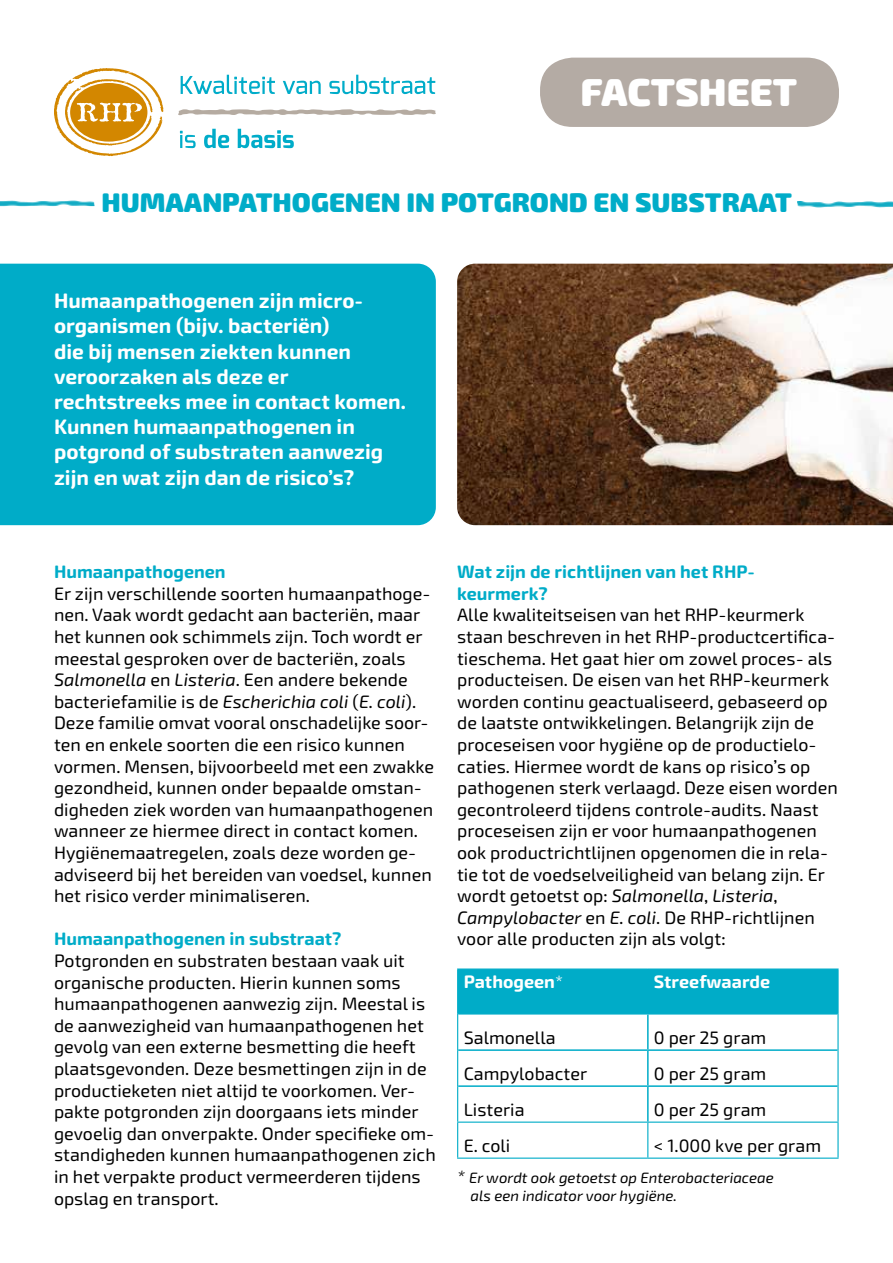
<style>
.page{position:relative;width:893px;height:1263px;background:#fff}
.page>*{position:absolute;margin:0;border:0;box-sizing:border-box;transform-origin:0 0}
.t1{font:900 39px "Exo Soft";color:#fff}
.t2{font:900 27px "Exo Soft";color:#00acc8}
.t3{font:700 21px/25.2px "Exo Soft";color:#fff}
.t4{font:18px/21.6px "Exo Soft";color:#000}
.t5{font:700 18px/21.6px "Exo Soft";color:#00acc8}
.t6{font:700 18px "Exo Soft";color:#fff}
.t7{font:italic 15px/18px "Exo Soft";color:#000}
.s1{font-style:italic}
.s2{font-weight:400}
.s3{font-size:18px}
</style>
<div class="page">
<div style="left:0;top:264px;width:436px;height:261px;background:#00acc8"></div>
<svg style="left:54px;top:68px;width:110px;height:88px"></svg>
<svg style="left:181px;top:75px;width:94px;height:19px"></svg>
<svg style="left:283px;top:81px;width:38px;height:13px"></svg>
<svg style="left:329px;top:75px;width:106px;height:19px"></svg>
<svg style="left:180px;top:131px;width:16px;height:17px"></svg>
<svg style="left:204px;top:129px;width:25px;height:19px"></svg>
<svg style="left:238px;top:129px;width:56px;height:19px"></svg>
<svg style="left:178px;top:109px;width:258px;height:7px"></svg>
<div style="left:540px;top:58px;width:299px;height:69px;background:#b4aba4;border-radius:33px"></div>
<img style="left:457px;top:264px;width:436px;height:261px">
<img style="left:797px;top:201px;width:96px;height:6px">
<img style="left:0;top:200px;width:95px;height:6px">
<div style="left:458px;top:970px;width:379px;height:43px;background:#00acc8"></div>
<hr style="left:457px;top:1014px;width:1px;height:36px;background:#00acc8">
<hr style="left:837px;top:1014px;width:2px;height:36px;background:#00acc8">
<hr style="left:457px;top:1050px;width:1px;height:36px;background:#00acc8">
<hr style="left:837px;top:1050px;width:2px;height:36px;background:#00acc8">
<hr style="left:457px;top:1086px;width:1px;height:35px;background:#00acc8">
<hr style="left:837px;top:1086px;width:2px;height:35px;background:#00acc8">
<hr style="left:647px;top:1014px;width:2px;height:35px;background:#00acc8">
<hr style="left:458px;top:1049px;width:190px;height:2px;background:#00acc8">
<hr style="left:648px;top:1049px;width:189px;height:2px;background:#00acc8">
<hr style="left:647px;top:1051px;width:2px;height:34px;background:#00acc8">
<hr style="left:458px;top:1085px;width:190px;height:2px;background:#00acc8">
<hr style="left:648px;top:1085px;width:189px;height:2px;background:#00acc8">
<hr style="left:647px;top:1087px;width:2px;height:34px;background:#00acc8">
<hr style="left:457px;top:1121px;width:191px;height:2px;background:#00acc8">
<hr style="left:457px;top:1123px;width:1px;height:34px;background:#00acc8">
<hr style="left:648px;top:1121px;width:191px;height:2px;background:#00acc8">
<hr style="left:647px;top:1123px;width:1px;height:34px;background:#00acc8">
<hr style="left:837px;top:1123px;width:2px;height:34px;background:#00acc8">
<hr style="left:457px;top:1157px;width:191px;height:2px;background:#00acc8">
<hr style="left:648px;top:1157px;width:191px;height:2px;background:#00acc8">
<hr style="left:457px;top:968px;width:191px;height:2px;background:#00acc8">
<hr style="left:457px;top:970px;width:1px;height:44px;background:#00acc8">
<hr style="left:648px;top:968px;width:191px;height:2px;background:#00acc8">
<hr style="left:837px;top:970px;width:2px;height:44px;background:#00acc8">
<hr style="left:647px;top:970px;width:2px;height:43px;background:#00acc8">
<hr style="left:458px;top:1013px;width:190px;height:1px;background:#00acc8">
<hr style="left:648px;top:1013px;width:189px;height:1px;background:#00acc8">
<h1 class="t1" style="left:580px;top:68px;width:218px">FACTSHEET</h1>
<h2 class="t2" style="left:101px;top:186px;width:692px">HUMAANPATHOGENEN IN POTGROND EN SUBSTRAAT</h2>
<p class="t3" style="left:54px;top:288px;width:353px">Humaanpathogenen zijn micro&shy;organismen (bijv. bacteriën)<br>die bij mensen ziekten kunnen veroorzaken als deze er rechtstreeks mee in contact komen.<br>Kunnen humaanpathogenen in potgrond of substraten aanwezig zijn en wat zijn dan de risico’s?</p>
<p class="t5" style="left:54px;top:561px;width:173px">Humaanpathogenen</p>
<p class="t4" style="left:54px;top:583px;width:382px">Er zijn verschillende soorten humaanpathoge&shy;nen. Vaak wordt gedacht aan bacteriën, maar het kunnen ook schimmels zijn. Toch wordt er meestal gesproken over de bacteriën, zoals <span class="s1">Salmonella</span> en <span class="s1">Listeria</span>. Een andere bekende bacteriefamilie is de <span class="s1">Escherichia coli</span> (<span class="s1">E. coli</span>).<br>Deze familie omvat vooral onschadelijke soor&shy;ten en enkele soorten die een risico kunnen vormen. Mensen, bijvoorbeeld met een zwakke gezondheid, kunnen onder bepaalde omstan&shy;digheden ziek worden van humaanpathogenen wanneer ze hiermee direct in contact komen.<br>Hygiënemaatregelen, zoals deze worden ge&shy;adviseerd bij het bereiden van voedsel, kunnen het risico verder minimaliseren.</p>
<p class="t5" style="left:54px;top:928px;width:289px">Humaanpathogenen in substraat?</p>
<p class="t4" style="left:54px;top:950px;width:383px">Potgronden en substraten bestaan vaak uit organische producten. Hierin kunnen soms humaanpathogenen aanwezig zijn. Meestal is de aanwezigheid van humaanpathogenen het gevolg van een externe besmetting die heeft plaatsgevonden. Deze besmettingen zijn in de productieketen niet altijd te voorkomen. Ver&shy;pakte potgronden zijn doorgaans iets minder gevoelig dan onverpakte. Onder specifieke om&shy;standigheden kunnen humaanpathogenen zich in het verpakte product vermeerderen tijdens opslag en transport.</p>
<p class="t5" style="left:457px;top:561px;width:299px">Wat zijn de richtlijnen van het RHP&shy;keurmerk?</p>
<p class="t4" style="left:457px;top:604px;width:382px">Alle kwaliteitseisen van het RHP-keurmerk staan beschreven in het RHP-productcertifica&shy;tieschema. Het gaat hier om zowel proces- als producteisen. De eisen van het RHP-keurmerk worden continu geactualiseerd, gebaseerd op de laatste ontwikkelingen. Belangrijk zijn de proceseisen voor hygiëne op de productielo&shy;caties. Hiermee wordt de kans op risico’s op pathogenen sterk verlaagd. Deze eisen worden gecontroleerd tijdens controle-audits. Naast proceseisen zijn er voor humaanpathogenen ook productrichtlijnen opgenomen die in rela&shy;tie tot de voedselveiligheid van belang zijn. Er wordt getoetst op: <span class="s1">Salmonella</span>, <span class="s1">Listeria</span>, <span class="s1">Campylobacter</span> en <span class="s1">E. coli</span>. De RHP-richtlijnen voor alle producten zijn als volgt:</p>
<p class="t6" style="left:464px;top:971px;width:101px">Pathogeen<span class="s2">*</span></p>
<p class="t6" style="left:654px;top:971px;width:118px">Streefwaarde</p>
<p class="t4" style="left:464px;top:1027px;width:93px">Salmonella</p>
<p class="t4" style="left:654px;top:1027px;width:114px">0 per 25 gram</p>
<p class="t4" style="left:464px;top:1063px;width:125px">Campylobacter</p>
<p class="t4" style="left:654px;top:1063px;width:114px">0 per 25 gram</p>
<p class="t4" style="left:464px;top:1099px;width:62px">Listeria</p>
<p class="t4" style="left:654px;top:1099px;width:114px">0 per 25 gram</p>
<p class="t4" style="left:464px;top:1135px;width:48px">E. coli</p>
<p class="t4" style="left:654px;top:1135px;width:169px">&lt; 1.000 kve per gram</p>
<p class="t7" style="left:470px;top:1169px;width:305px;text-indent:-13px"><span class="s3">*</span> Er wordt ook getoetst op Enterobacteriaceae als een indicator voor hygiëne.</p>
</div>
